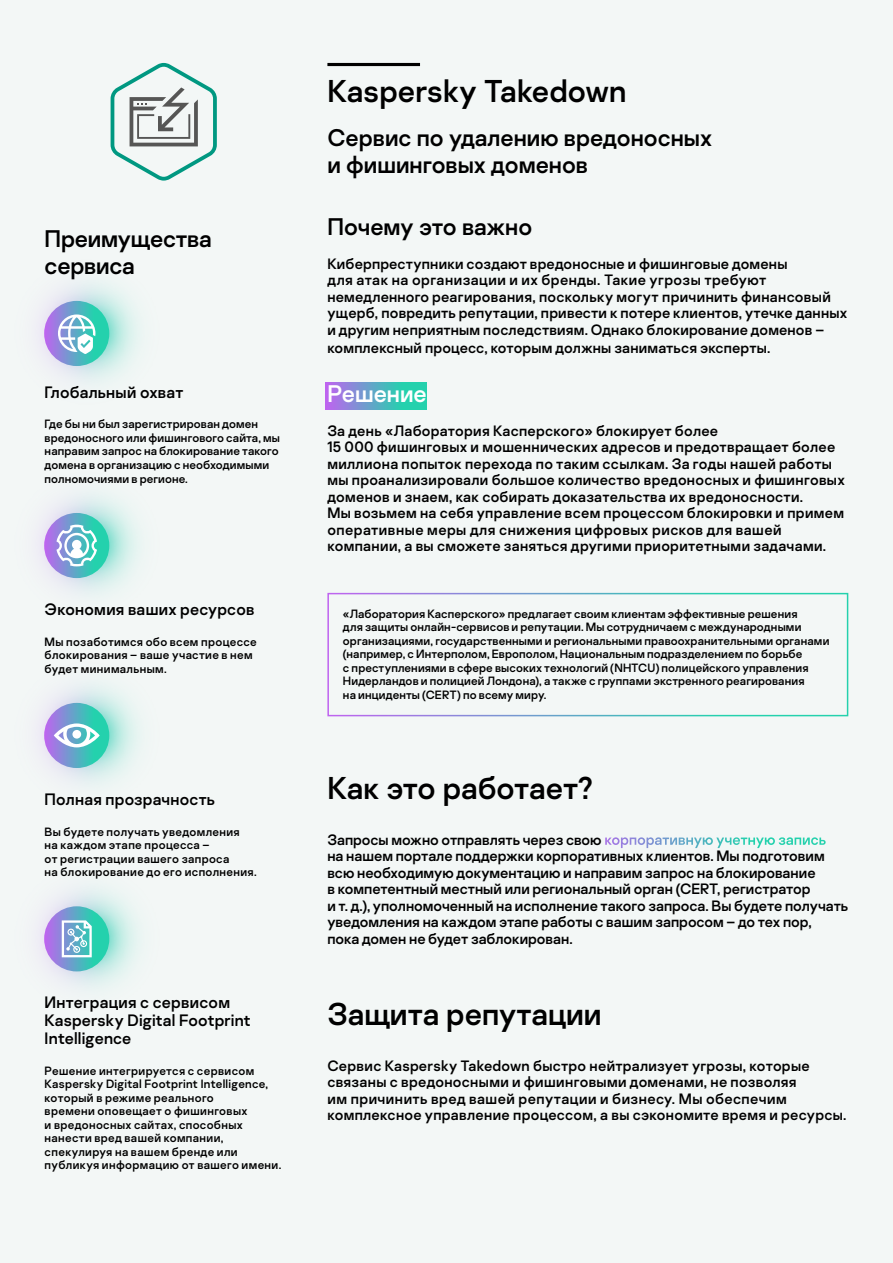
<style>
.page{position:relative;width:893px;height:1263px;background:#f3f7f6}
.page>*{position:absolute;margin:0;border:0;box-sizing:border-box;transform-origin:0 0}
.t1{font:31.5px "Kaspersky Sans";color:#000}
.t2{font:24px/27px "Kaspersky Sans";color:#000}
.t3{font:24px "Kaspersky Sans";color:#fff}
.t4{font:16.5px/18px "Kaspersky Sans";letter-spacing:.01em;color:#000}
.t5{font:15px/16.5px "Kaspersky Sans";letter-spacing:.015em;color:#000}
.t6{font:12px/13.5px "Kaspersky Sans";letter-spacing:.015em;color:#000}
.s1{color:#fff}
</style>
<div class="page">
<svg style="left:326px;top:382px;width:101px;height:27px"></svg>
<hr style="left:327px;top:63px;width:93px;height:3px;background:#000">
<img style="left:39px;top:282px;width:101px;height:100px">
<svg style="left:44px;top:301px;width:65px;height:65px"></svg>
<img style="left:39px;top:494px;width:101px;height:100px">
<svg style="left:44px;top:513px;width:65px;height:65px"></svg>
<img style="left:39px;top:684px;width:101px;height:100px">
<svg style="left:44px;top:703px;width:65px;height:65px"></svg>
<img style="left:39px;top:888px;width:101px;height:100px">
<svg style="left:44px;top:906px;width:65px;height:65px"></svg>
<svg style="left:58px;top:314px;width:37px;height:40px"></svg>
<svg style="left:62px;top:920px;width:30px;height:37px"></svg>
<svg style="left:54px;top:723px;width:46px;height:24px"></svg>
<div style="left:72px;top:730px;width:9px;height:9px;background:#fff;border-radius:50%"></div>
<svg style="left:56px;top:524px;width:41px;height:42px"></svg>
<div style="left:327px;top:593px;width:521px;height:123px;border:2px solid #fff"></div>
<svg style="left:111px;top:63px;width:106px;height:118px"></svg>
<h2 class="t2" style="left:45px;top:225px;width:169px">Преимущества сервиса</h2>
<p class="t4" style="left:45px;top:383px;width:140px">Глобальный охват</p>
<p class="t6" style="left:45px;top:418px;width:237px">Где бы ни был зарегистрирован домен вредоносного или фишингового сайта, мы направим запрос на блокирование такого домена в организацию с необходимыми полномочиями в регионе.</p>
<p class="t4" style="left:45px;top:600px;width:211px">Экономия ваших ресурсов</p>
<p class="t6" style="left:45px;top:635px;width:214px">Мы позаботимся обо всем процессе блокирования – ваше участие в нем будет минимальным.</p>
<p class="t4" style="left:45px;top:790px;width:172px">Полная прозрачность</p>
<p class="t6" style="left:45px;top:824px;width:214px">Вы будете получать уведомления<br>на каждом этапе процесса –<br>от регистрации вашего запроса<br>на блокирование до его исполнения.</p>
<p class="t4" style="left:45px;top:994px;width:208px">Интеграция с сервисом<br>Kaspersky Digital Footprint<br>Intelligence</p>
<p class="t6" style="left:45px;top:1064px;width:238px">Решение интегрируется с сервисом Kaspersky Digital Footprint Intelligence, который в режиме реального<br>времени оповещает о фишинговых<br>и вредоносных сайтах, способных нанести вред вашей компании, спекулируя на вашем бренде или публикуя информацию от вашего имени.</p>
<h1 class="t1" style="left:327px;top:72px;width:301px">Kaspersky Takedown</h1>
<h2 class="t2" style="left:327px;top:124px;width:386px">Сервис по удалению вредоносных и фишинговых доменов</h2>
<h2 class="t2" style="left:327px;top:213px;width:206px">Почему это важно</h2>
<p class="t5" style="left:327px;top:255px;width:521px">Киберпреступники создают вредоносные и фишинговые домены<br>для атак на организации и их бренды. Такие угрозы требуют немедленного реагирования, поскольку могут причинить финансовый ущерб, повредить репутации, привести к потере клиентов, утечке данных и другим неприятным последствиям. Однако блокирование доменов –</p>
<p class="t5" style="left:327px;top:339px;width:444px">комплексный процесс, которым должны заниматься эксперты.</p>
<h2 class="t3" style="left:327px;top:379px;width:101px">Решение</h2>
<p class="t5" style="left:327px;top:422px;width:519px">За день «Лаборатория Касперского» блокирует более<br>15 000 фишинговых и мошеннических адресов и предотвращает более миллиона попыток перехода по таким ссылкам. За годы нашей работы мы проанализировали большое количество вредоносных и фишинговых доменов и знаем, как собирать доказательства их вредоносности.<br>Мы возьмем на себя управление всем процессом блокировки и примем оперативные меры для снижения цифровых рисков для вашей компании, а вы сможете заняться другими приоритетными задачами.</p>
<p class="t6" style="left:343px;top:607px;width:488px">«Лаборатория Касперского» предлагает своим клиентам эффективные решения<br>для защиты онлайн-сервисов и репутации. Мы сотрудничаем с международными организациями, государственными и региональными правоохранительными органами (например, с Интерполом, Европолом, Национальным подразделением по борьбе<br>с преступлениями в сфере высоких технологий (NHTCU) полицейского управления Нидерландов и полицией Лондона), а также с группами экстренного реагирования<br>на инциденты (CERT) по всему миру.</p>
<h1 class="t1" style="left:327px;top:768px;width:267px">Как это работает?</h1>
<p class="t5" style="left:327px;top:831px;width:522px">Запросы можно отправлять через свою <span class="s1">корпоративную учетную запись<br></span>на нашем портале поддержки корпоративных клиентов. Мы подготовим всю необходимую документацию и направим запрос на блокирование<br>в компетентный местный или региональный орган (CERT, регистратор<br>и т. д.), уполномоченный на исполнение такого запроса. Вы будете получать уведомления на каждом этапе работы с вашим запросом – до тех пор,<br>пока домен не будет заблокирован.</p>
<h1 class="t1" style="left:327px;top:994px;width:276px">Защита репутации</h1>
<p class="t5" style="left:327px;top:1057px;width:521px">Сервис Kaspersky Takedown быстро нейтрализует угрозы, которые связаны с вредоносными и фишинговыми доменами, не позволяя<br>им причинить вред вашей репутации и бизнесу. Мы обеспечим комплексное управление процессом, а вы сэкономите время и ресурсы.</p>
</div>
